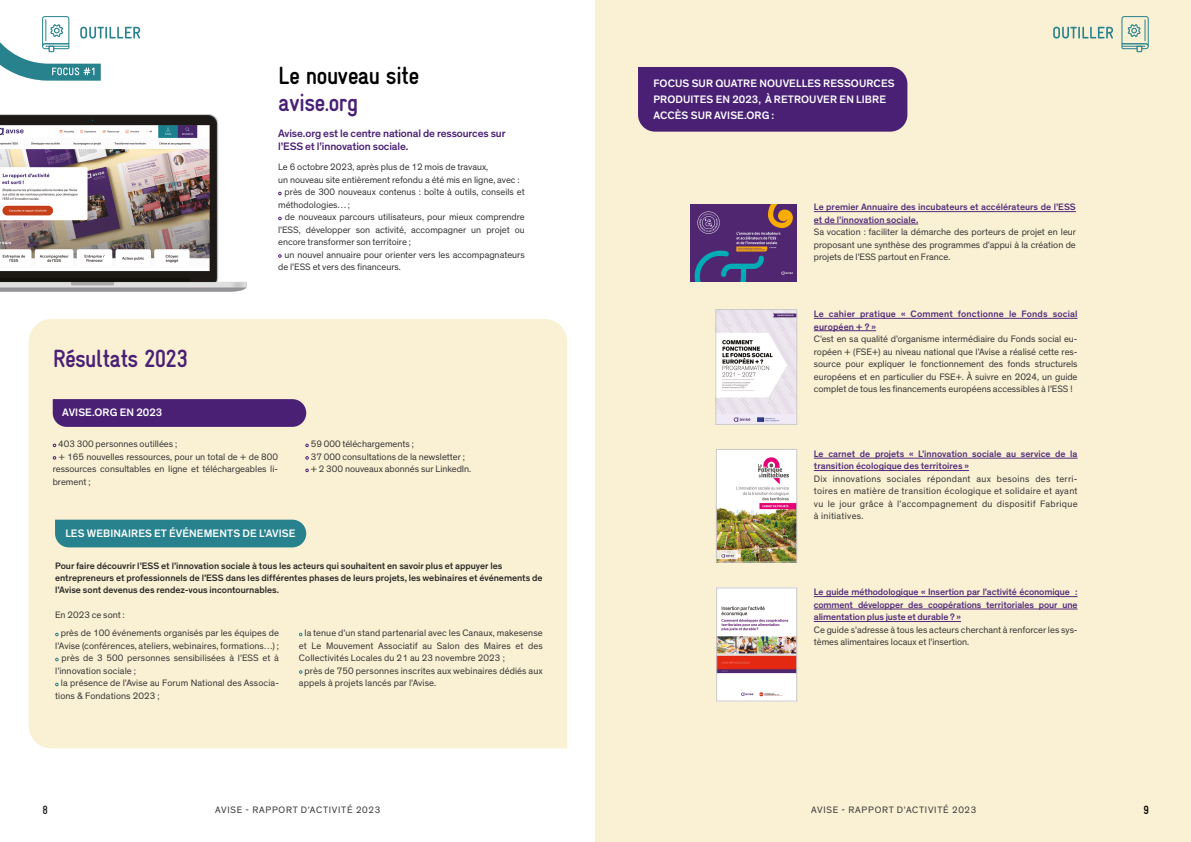
<style>
.page{position:relative;width:1191px;height:842px;background:#fff}
.page>*{position:absolute;margin:0;border:0;box-sizing:border-box;transform-origin:0 0}
.t1{font:700 25px "Gravur Condensed";letter-spacing:-.03em;color:#4a2075}
.t2{font:700 25px "Gravur Condensed";letter-spacing:-.03em;color:#000}
.t3{font:700 12px "Gravur Condensed";color:#282827}
.t4{font:700 12px "Gravur Condensed";color:#000}
.t5{font:500 11px/16px "Theinhardt";letter-spacing:.01em;color:#fff}
.t6{font:500 11px/13px "Theinhardt";letter-spacing:-.01em;color:#4a2075}
.t7{font:9.5px/12.5px "Theinhardt";color:#393938;text-align:justify}
.t8{font:500 9.5px/12.4px "Theinhardt";letter-spacing:.005em;color:#532c7c}
.t9{font:500 9.5px/12.4px "Theinhardt";color:#282827}
.t10{font:9.5px "Theinhardt";letter-spacing:.08em;color:#3c3b3b}
</style>
<div class="page">
<div style="left:595px;top:0;width:596px;height:842px;background:#faf0d3"></div>
<div style="left:29px;top:319px;width:538px;height:429px;background:#faf0d3"></div>
<svg style="left:53px;top:399px;width:253px;height:28px;background:#4e2577"></svg>
<svg style="left:1053px;top:27px;width:60px;height:12px"></svg>
<svg style="left:53px;top:456px;width:3px;height:4px"></svg>
<div style="left:55px;top:520px;width:251px;height:27px;background:#28828e"></div>
<div style="left:638px;top:67px;width:269px;height:65px;background:#4a2075"></div>
<hr style="left:814px;top:211px;width:261px;height:1px;background:#532c7c">
<hr style="left:814px;top:224px;width:104px;height:1px;background:#532c7c">
<img style="left:690px;top:204px;width:107px;height:78px">
<img style="left:717px;top:311px;width:78px;height:112px">
<div style="left:715px;top:309px;width:82px;height:116px;border:1px solid #cbcbcb"></div>
<img style="left:718px;top:451px;width:77px;height:109px">
<div style="left:716px;top:449px;width:81px;height:113px;border:1px solid #c8c8c8"></div>
<img style="left:718px;top:590px;width:77px;height:109px">
<div style="left:716px;top:588px;width:81px;height:113px;border:1px solid #c8c8c8"></div>
<img style="left:0;top:114px;width:278px;height:223px">
<svg style="left:278px;top:192px;width:4px;height:3px"></svg>
<svg style="left:278px;top:217px;width:4px;height:3px"></svg>
<svg style="left:278px;top:254px;width:4px;height:4px"></svg>
<hr style="left:814px;top:318px;width:263px;height:1px;background:#532c7c">
<hr style="left:814px;top:330px;width:62px;height:1px;background:#532c7c">
<hr style="left:814px;top:458px;width:263px;height:1px;background:#532c7c">
<hr style="left:814px;top:470px;width:155px;height:1px;background:#532c7c">
<hr style="left:814px;top:596px;width:263px;height:1px;background:#532c7c">
<hr style="left:814px;top:609px;width:263px;height:1px;background:#532c7c">
<hr style="left:814px;top:621px;width:147px;height:1px;background:#532c7c">
<svg style="left:305px;top:444px;width:4px;height:3px"></svg>
<svg style="left:305px;top:456px;width:4px;height:4px"></svg>
<svg style="left:305px;top:469px;width:4px;height:3px"></svg>
<svg style="left:55px;top:633px;width:4px;height:3px"></svg>
<svg style="left:55px;top:658px;width:4px;height:3px"></svg>
<svg style="left:55px;top:683px;width:4px;height:3px"></svg>
<svg style="left:299px;top:670px;width:3px;height:4px"></svg>
<svg style="left:0;top:16px;width:140px;height:65px"></svg>
<svg style="left:1121px;top:16px;width:27px;height:36px"></svg>
<h1 class="t1" style="left:53px;top:345px;width:137px">Résultats 2023</h1>
<h1 class="t2" style="left:278px;top:61px;width:143px">Le nouveau site</h1>
<h1 class="t1" style="left:278px;top:88px;width:82px">avise.org</h1>
<p class="t6" style="left:278px;top:127px;width:229px">Avise.org est le centre national de ressources sur l’ESS et l’innovation sociale.</p>
<p class="t7" style="left:278px;top:161px;width:212px">Le 6 octobre 2023, après plus de 12 mois de travaux,</p>
<p class="t7" style="left:278px;top:174px;width:243px">un nouveau site entièrement refondu a été mis en ligne, avec :</p>
<p class="t7" style="left:285px;top:186px;width:242px">près de 300 nouveaux contenus : boîte à outils, conseils et</p>
<p class="t7" style="left:278px;top:199px;width:73px">méthodologies… ;</p>
<p class="t7" style="left:285px;top:211px;width:241px">de nouveaux parcours utilisateurs, pour mieux comprendre</p>
<p class="t7" style="left:278px;top:224px;width:248px">l’ESS, développer son activité, accompagner un projet ou</p>
<p class="t7" style="left:278px;top:236px;width:134px">encore transformer son territoire ;</p>
<p class="t7" style="left:284px;top:249px;width:242px">un nouvel annuaire pour orienter vers les accompagnateurs</p>
<p class="t7" style="left:278px;top:261px;width:124px">de l’ESS et vers des financeurs.</p>
<p class="t5" style="left:62px;top:404px;width:102px">AVISE.ORG EN 2023</p>
<p class="t7" style="left:58px;top:438px;width:121px">403 300 personnes outillées ;</p>
<p class="t7" style="left:59px;top:450px;width:221px">+ 165 nouvelles ressources, pour un total de + de 800</p>
<p class="t7" style="left:53px;top:463px;width:227px">ressources consultables en ligne et téléchargeables li-</p>
<p class="t7" style="left:53px;top:475px;width:39px">brement ;</p>
<p class="t7" style="left:311px;top:438px;width:162px;text-align:left">59 000 téléchargements ;<br>37 000 consultations de la newsletter ; + 2 300 nouveaux abonnés sur LinkedIn.</p>
<p class="t5" style="left:65px;top:525px;width:232px">LES WEBINAIRES ET ÉVÉNEMENTS DE L’AVISE</p>
<p class="t9" style="left:55px;top:559px;width:489px">Pour faire découvrir l’ESS et l’innovation sociale à tous les acteurs qui souhaitent en savoir plus et appuyer les entrepreneurs et professionnels de l’ESS dans les différentes phases de leurs projets, les webinaires et événements de l’Avise sont devenus des rendez-vous incontournables.</p>
<p class="t7" style="left:55px;top:609px;width:71px">En 2023 ce sont :</p>
<p class="t7" style="left:61px;top:627px;width:220px">près de 100 événements organisés par les équipes de</p>
<p class="t7" style="left:55px;top:640px;width:225px">l’Avise (conférences, ateliers, webinaires, formations…) ;</p>
<p class="t7" style="left:62px;top:652px;width:219px">près de 3 500 personnes sensibilisées à l’ESS et à</p>
<p class="t7" style="left:55px;top:665px;width:82px">l’innovation sociale ;</p>
<p class="t7" style="left:61px;top:677px;width:220px">la présence de l’Avise au Forum National des Associa-</p>
<p class="t7" style="left:55px;top:690px;width:106px">tions &amp; Fondations 2023 ;</p>
<p class="t7" style="left:304px;top:627px;width:240px">la tenue d’un stand partenarial avec les Canaux, makesense</p>
<p class="t7" style="left:299px;top:640px;width:245px">et Le Mouvement Associatif au Salon des Maires et des</p>
<p class="t7" style="left:299px;top:652px;width:207px">Collectivités Locales du 21 au 23 novembre 2023 ;</p>
<p class="t7" style="left:304px;top:665px;width:240px">près de 750 personnes inscrites aux webinaires dédiés aux</p>
<p class="t7" style="left:299px;top:677px;width:139px">appels à projets lancés par l’Avise.</p>
<p class="t5" style="left:653px;top:75px;width:242px">FOCUS SUR QUATRE NOUVELLES RESSOURCES<br>PRODUITES EN 2023, À RETROUVER EN LIBRE<br>ACCÈS SUR AVISE.ORG :</p>
<p class="t8" style="left:814px;top:201px;width:263px">Le premier Annuaire des incubateurs et accélérateurs de l’ESS et de l’innovation sociale.</p>
<p class="t7" style="left:814px;top:226px;width:264px">Sa vocation : faciliter la démarche des porteurs de projet en leur proposant une synthèse des programmes d’appui à la création de projets de l’ESS partout en France.</p>
<p class="t8" style="left:814px;top:308px;width:265px">Le cahier pratique « Comment fonctionne le Fonds social européen + ? »</p>
<p class="t7" style="left:814px;top:333px;width:265px">C’est en sa qualité d’organisme intermédiaire du Fonds social eu&shy;ropéen + (FSE+) au niveau national que l’Avise a réalisé cette res&shy;source pour expliquer le fonctionnement des fonds structurels européens et en particulier du FSE+. À suivre en 2024, un guide complet de tous les financements européens accessibles à l’ESS !</p>
<p class="t8" style="left:814px;top:448px;width:265px">Le carnet de projets « L’innovation sociale au service de la transition écologique des territoires »</p>
<p class="t7" style="left:814px;top:473px;width:265px">Dix innovations sociales répondant aux besoins des terri&shy;toires en matière de transition écologique et solidaire et ayant vu le jour grâce à l’accompagnement du dispositif Fabrique à initiatives.</p>
<p class="t8" style="left:814px;top:586px;width:265px;text-align:justify">Le guide méthodologique « Insertion par l’activité économique : comment développer des coopérations territoriales pour une alimentation plus juste et durable ? »</p>
<p class="t7" style="left:814px;top:624px;width:265px">Ce guide s’adresse à tous les acteurs cherchant à renforcer les sys&shy;tèmes alimentaires locaux et l’insertion.</p>
<p class="t3" style="left:43px;top:803px;width:7px">8</p>
<p class="t10" style="left:215px;top:804px;width:167px">AVISE - RAPPORT D’ACTIVITÉ 2023</p>
<p class="t10" style="left:811px;top:804px;width:167px">AVISE - RAPPORT D’ACTIVITÉ 2023</p>
<p class="t4" style="left:1143px;top:803px;width:7px">9</p>
</div>
